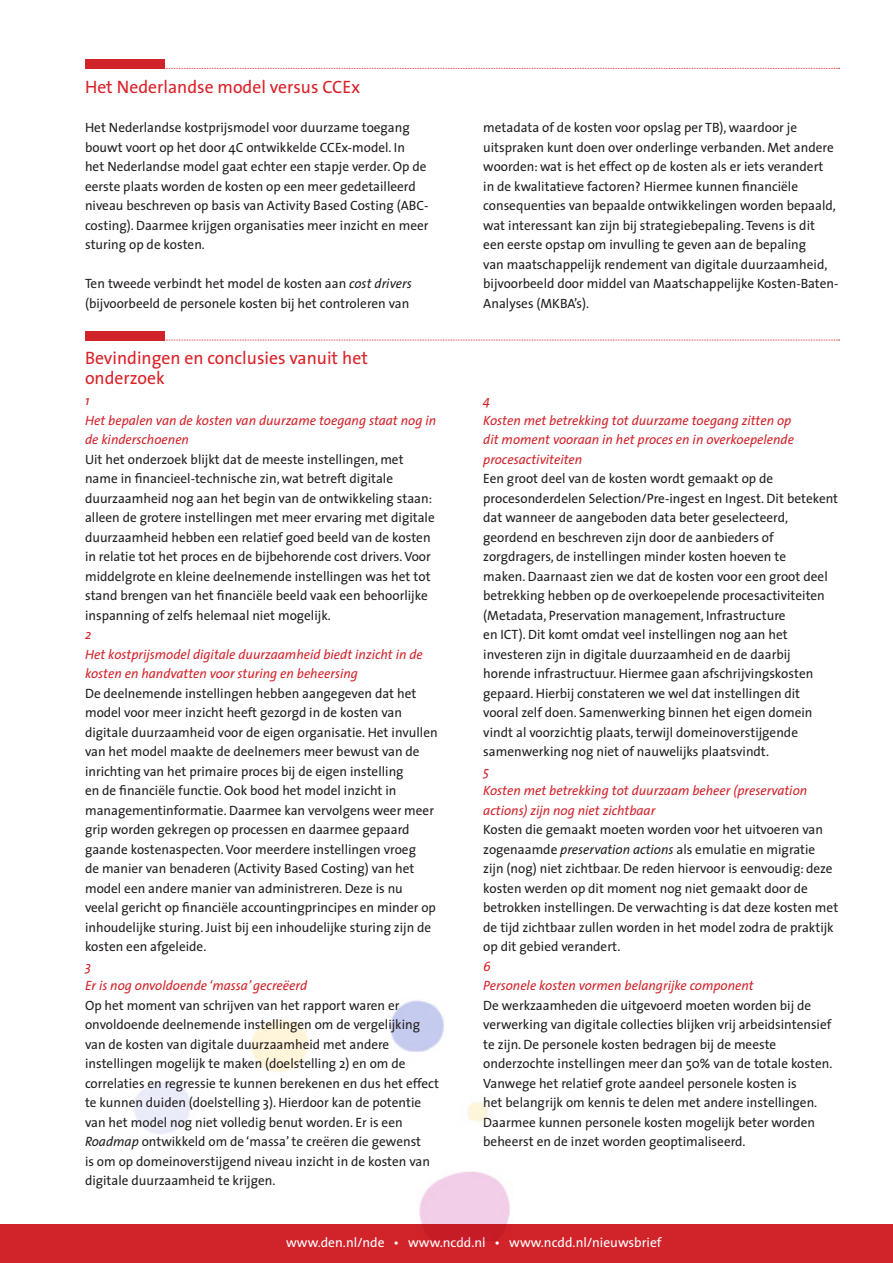
<style>
.page{position:relative;width:893px;height:1263px;background:#fff}
.page>*{position:absolute;margin:0;border:0;box-sizing:border-box;transform-origin:0 0}
.plat{font:18px/19.5px "The Sans";color:#da2128}
.plat-2{font:13.5px/19.5px "The Sans";color:#231f20}
.plat-3{font:italic 13.5px/19.5px "The Sans";color:#d1232a}
.tussenkoje{font:13.5px "The Sans";color:#fff}
.s1{font-style:italic}
</style>
<div class="page">
<div style="left:0;top:1225px;width:893px;height:38px;background:#d1232a"></div>
<img style="left:121px;top:1000px;width:397px;height:240px">
<svg style="left:85px;top:340px;width:755px;height:1px"></svg>
<div style="left:85px;top:331px;width:80px;height:9px;background:#d1232a"></div>
<svg style="left:165px;top:68px;width:675px;height:1px"></svg>
<div style="left:85px;top:59px;width:80px;height:10px;background:#d1232a"></div>
<p class="plat" style="left:85px;top:77px;width:277px">Het Nederlandse model versus CCEx</p>
<p class="plat-2" style="left:85px;top:117px;width:345px">Het Nederlandse kostprijsmodel voor duurzame toegang bouwt voort op het door 4C ontwikkelde CCEx-model. In<br>het Nederlandse model gaat echter een stapje verder. Op de eerste plaats worden de kosten op een meer gedetailleerd niveau beschreven op basis van Activity Based Costing (ABC&shy;costing). Daarmee krijgen organisaties meer inzicht en meer sturing op de kosten.</p>
<p class="plat-2" style="left:85px;top:273px;width:328px">Ten tweede verbindt het model de kosten aan <span class="s1">cost drivers </span>(bijvoorbeeld de personele kosten bij het controleren van</p>
<p class="plat" style="left:85px;top:348px;width:284px">Bevindingen en conclusies vanuit het onderzoek</p>
<p class="plat-3" style="left:85px;top:390px;width:6px">1</p>
<p class="plat-3" style="left:85px;top:410px;width:353px">Het bepalen van de kosten van duurzame toegang staat nog in de kinderschoenen</p>
<p class="plat-2" style="left:85px;top:449px;width:351px">Uit het onderzoek blijkt dat de meeste instellingen, met name in financieel-technische zin, wat betreft digitale duurzaamheid nog aan het begin van de ontwikkeling staan: alleen de grotere instellingen met meer ervaring met digitale duurzaamheid hebben een relatief goed beeld van de kosten in relatie tot het proces en de bijbehorende cost drivers. Voor middelgrote en kleine deelnemende instellingen was het tot stand brengen van het financiële beeld vaak een behoorlijke inspanning of zelfs helemaal niet mogelijk.</p>
<p class="plat-3" style="left:85px;top:624px;width:8px">2</p>
<p class="plat-3" style="left:85px;top:644px;width:339px">Het kostprijsmodel digitale duurzaamheid biedt inzicht in de kosten en handvatten voor sturing en beheersing</p>
<p class="plat-2" style="left:85px;top:683px;width:354px">De deelnemende instellingen hebben aangegeven dat het model voor meer inzicht heeft gezorgd in de kosten van digitale duurzaamheid voor de eigen organisatie. Het invullen van het model maakte de deelnemers meer bewust van de inrichting van het primaire proces bij de eigen instelling<br>en de financiële functie. Ook bood het model inzicht in managementinformatie. Daarmee kan vervolgens weer meer grip worden gekregen op processen en daarmee gepaard gaande kostenaspecten. Voor meerdere instellingen vroeg<br>de manier van benaderen (Activity Based Costing) van het model een andere manier van administreren. Deze is nu veelal gericht op financiële accountingprincipes en minder op inhoudelijke sturing. Juist bij een inhoudelijke sturing zijn de kosten een afgeleide.</p>
<p class="plat-3" style="left:85px;top:956px;width:8px">3</p>
<p class="plat-3" style="left:85px;top:975px;width:224px">Er is nog onvoldoende ‘massa’ gecreëerd</p>
<p class="plat-2" style="left:85px;top:995px;width:355px">Op het moment van schrijven van het rapport waren er onvoldoende deelnemende instellingen om de vergelijking van de kosten van digitale duurzaamheid met andere instellingen mogelijk te maken (doelstelling 2) en om de correlaties en regressie te kunnen berekenen en dus het effect te kunnen duiden (doelstelling 3). Hierdoor kan de potentie van het model nog niet volledig benut worden. Er is een <span class="s1">Roadmap</span> ontwikkeld om de ‘massa’ te creëren die gewenst<br>is om op domeinoverstijgend niveau inzicht in de kosten van digitale duurzaamheid te krijgen.</p>
<p class="plat-2" style="left:483px;top:117px;width:315px">metadata of de kosten voor opslag per TB), waardoor je</p>
<p class="plat-2" style="left:483px;top:137px;width:357px">uitspraken kunt doen over onderlinge verbanden. Met andere woorden: wat is het effect op de kosten als er iets verandert<br>in de kwalitatieve factoren? Hiermee kunnen financiële consequenties van bepaalde ontwikkelingen worden bepaald, wat interessant kan zijn bij strategiebepaling. Tevens is dit een eerste opstap om invulling te geven aan de bepaling<br>van maatschappelijk rendement van digitale duurzaamheid, bijvoorbeeld door middel van Maatschappelijke Kosten-Baten-Analyses (MKBA’s).</p>
<p class="plat-3" style="left:483px;top:390px;width:9px">4</p>
<p class="plat-3" style="left:483px;top:410px;width:312px">Kosten met betrekking tot duurzame toegang zitten op dit moment vooraan in het proces en in overkoepelende procesactiviteiten</p>
<p class="plat-2" style="left:483px;top:468px;width:356px">Een groot deel van de kosten wordt gemaakt op de procesonderdelen Selection/Pre-ingest en Ingest. Dit betekent dat wanneer de aangeboden data beter geselecteerd, geordend en beschreven zijn door de aanbieders of zorgdragers, de instellingen minder kosten hoeven te<br>maken. Daarnaast zien we dat de kosten voor een groot deel betrekking hebben op de overkoepelende procesactiviteiten (Metadata, Preservation management, Infrastructure<br>en ICT). Dit komt omdat veel instellingen nog aan het investeren zijn in digitale duurzaamheid en de daarbij horende infrastructuur. Hiermee gaan afschrijvingskosten gepaard. Hierbij constateren we wel dat instellingen dit vooral zelf doen. Samenwerking binnen het eigen domein vindt al voorzichtig plaats, terwijl domeinoverstijgende samenwerking nog niet of nauwelijks plaatsvindt.</p>
<p class="plat-3" style="left:483px;top:761px;width:7px">5</p>
<p class="plat-3" style="left:483px;top:780px;width:325px">Kosten met betrekking tot duurzaam beheer (preservation actions) zijn nog niet zichtbaar</p>
<p class="plat-2" style="left:483px;top:819px;width:356px">Kosten die gemaakt moeten worden voor het uitvoeren van zogenaamde <span class="s1">preservation actions</span> als emulatie en migratie zijn (nog) niet zichtbaar. De reden hiervoor is eenvoudig: deze kosten werden op dit moment nog niet gemaakt door de betrokken instellingen. De verwachting is dat deze kosten met de tijd zichtbaar zullen worden in het model zodra de praktijk op dit gebied verandert.</p>
<p class="plat-3" style="left:483px;top:956px;width:9px">6</p>
<p class="plat-3" style="left:483px;top:975px;width:272px">Personele kosten vormen belangrijke component</p>
<p class="plat-2" style="left:483px;top:995px;width:351px">De werkzaamheden die uitgevoerd moeten worden bij de verwerking van digitale collecties blijken vrij arbeidsintensief te zijn. De personele kosten bedragen bij de meeste onderzochte instellingen meer dan 50% van de totale kosten.<br>Vanwege het relatief grote aandeel personele kosten is<br>het belangrijk om kennis te delen met andere instellingen.<br>Daarmee kunnen personele kosten mogelijk beter worden beheerst en de inzet worden geoptimaliseerd.</p>
<p class="tussenkoje" style="left:286px;top:1231px;width:377px">www.den.nl/nde • www.ncdd.nl • www.ncdd.nl/nieuwsbrief</p>
</div>
